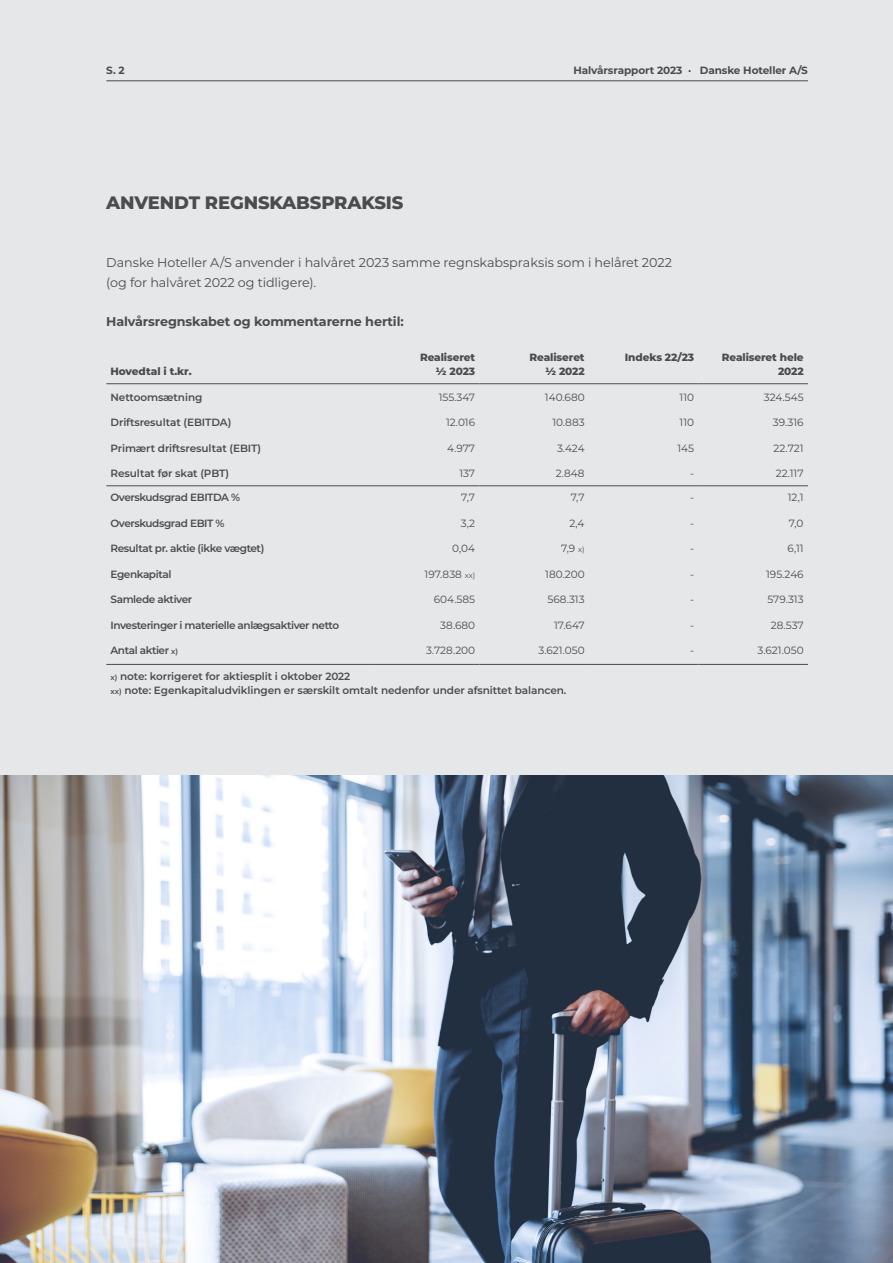
<style>
.page{position:relative;width:893px;height:1263px;background:#e6e7e9}
.page>*{position:absolute;margin:0;border:0;box-sizing:border-box;transform-origin:0 0}
.t1{font:800 18px "Montserrat";letter-spacing:-.01em;color:#4b4c4d}
.t2{font:12.75px/19.5px "Montserrat";letter-spacing:-.01em;color:#4b4c4d}
.t3{font:700 12.75px "Montserrat";letter-spacing:-.01em;color:#4b4c4d}
.t4{font:10.5px "Montserrat";color:#4b4c4d}
.t5{font:600 10.5px/14.2px "Montserrat";letter-spacing:-.015em;color:#4b4c4d}
.t6{font:600 10.5px "Montserrat";letter-spacing:-.04em;color:#4b4c4d}
.t7{font:800 10.5px/14.2px "Montserrat";letter-spacing:-.01em;color:#4b4c4d;text-align:right}
.t8{font:700 10.5px "Montserrat";letter-spacing:-.01em;color:#4b4c4d}
.s1{font-size:7.5px}
</style>
<div class="page">
<hr style="left:106px;top:80px;width:702px;height:1px;background:#4b4c4d">
<hr style="left:106px;top:383px;width:264px;height:1px;background:#4b4c4d">
<hr style="left:370px;top:383px;width:109px;height:1px;background:#4b4c4d">
<hr style="left:479px;top:383px;width:110px;height:1px;background:#4b4c4d">
<hr style="left:589px;top:383px;width:109px;height:1px;background:#4b4c4d">
<hr style="left:698px;top:383px;width:110px;height:1px;background:#4b4c4d">
<hr style="left:106px;top:485px;width:264px;height:1px;background:#4b4c4d">
<hr style="left:370px;top:485px;width:109px;height:1px;background:#4b4c4d">
<hr style="left:479px;top:485px;width:110px;height:1px;background:#4b4c4d">
<hr style="left:589px;top:485px;width:109px;height:1px;background:#4b4c4d">
<hr style="left:698px;top:485px;width:110px;height:1px;background:#4b4c4d">
<hr style="left:106px;top:664px;width:264px;height:1px;background:#4b4c4d">
<hr style="left:370px;top:664px;width:109px;height:1px;background:#4b4c4d">
<hr style="left:479px;top:664px;width:110px;height:1px;background:#4b4c4d">
<hr style="left:589px;top:664px;width:109px;height:1px;background:#4b4c4d">
<hr style="left:698px;top:664px;width:110px;height:1px;background:#4b4c4d">
<img style="left:0;top:775px;width:893px;height:488px">
<p class="t8" style="left:106px;top:63px;width:20px">S. 2</p>
<p class="t8" style="left:573px;top:63px;width:236px">Halvårsrapport 2023 · Danske Hoteller A/S</p>
<h1 class="t1" style="left:106px;top:189px;width:299px">ANVENDT REGNSKABSPRAKSIS</h1>
<p class="t2" style="left:106px;top:253px;width:567px">Danske Hoteller A/S anvender i halvåret 2023 samme regnskabspraksis som i helåret 2022 (og for halvåret 2022 og tidligere).</p>
<p class="t3" style="left:106px;top:312px;width:299px">Halvårsregnskabet og kommentarerne hertil:</p>
<p class="t7" style="left:111px;top:364px;width:83px">Hovedtal i t.kr.</p>
<p class="t7" style="left:420px;top:350px;width:57px">Realiseret ½ 2023</p>
<p class="t7" style="left:530px;top:350px;width:57px">Realiseret ½ 2022</p>
<p class="t7" style="left:625px;top:350px;width:71px">Indeks 22/23</p>
<p class="t7" style="left:722px;top:350px;width:83px">Realiseret hele<br>2022</p>
<p class="t5" style="left:111px;top:389px;width:93px">Nettoomsætning</p>
<p class="t4" style="left:439px;top:390px;width:38px">155.347</p>
<p class="t4" style="left:545px;top:390px;width:41px">140.680</p>
<p class="t4" style="left:680px;top:390px;width:16px">110</p>
<p class="t4" style="left:764px;top:390px;width:41px">324.545</p>
<p class="t5" style="left:111px;top:415px;width:122px">Driftsresultat (EBITDA)</p>
<p class="t4" style="left:446px;top:415px;width:31px">12.016</p>
<p class="t4" style="left:552px;top:415px;width:34px">10.883</p>
<p class="t4" style="left:680px;top:415px;width:16px">110</p>
<p class="t4" style="left:773px;top:415px;width:32px">39.316</p>
<p class="t5" style="left:110px;top:440px;width:152px">Primært driftsresultat (EBIT)</p>
<p class="t4" style="left:447px;top:441px;width:30px">4.977</p>
<p class="t4" style="left:557px;top:441px;width:29px">3.424</p>
<p class="t4" style="left:677px;top:441px;width:18px">145</p>
<p class="t4" style="left:773px;top:441px;width:32px">22.721</p>
<p class="t5" style="left:110px;top:466px;width:120px">Resultat før skat (PBT)</p>
<p class="t4" style="left:459px;top:466px;width:17px">137</p>
<p class="t4" style="left:556px;top:466px;width:30px">2.848</p>
<p class="t4" style="left:690px;top:466px;width:6px">-</p>
<p class="t4" style="left:776px;top:466px;width:29px">22.117</p>
<p class="t6" style="left:110px;top:490px;width:131px">Overskudsgrad EBITDA %</p>
<p class="t4" style="left:461px;top:490px;width:15px">7,7</p>
<p class="t4" style="left:571px;top:490px;width:15px">7,7</p>
<p class="t4" style="left:690px;top:490px;width:6px">-</p>
<p class="t4" style="left:788px;top:490px;width:17px">12,1</p>
<p class="t6" style="left:110px;top:516px;width:116px">Overskudsgrad EBIT %</p>
<p class="t4" style="left:461px;top:516px;width:16px">3,2</p>
<p class="t4" style="left:569px;top:516px;width:17px">2,4</p>
<p class="t4" style="left:690px;top:516px;width:6px">-</p>
<p class="t4" style="left:789px;top:516px;width:16px">7,0</p>
<p class="t6" style="left:110px;top:541px;width:155px">Resultat pr. aktie (ikke vægtet)</p>
<p class="t4" style="left:452px;top:541px;width:24px">0,04</p>
<p class="t4" style="left:561px;top:541px;width:25px">7,9 <span class="s1">x)</span></p>
<p class="t4" style="left:690px;top:541px;width:6px">-</p>
<p class="t4" style="left:787px;top:541px;width:18px">6,11</p>
<p class="t6" style="left:111px;top:567px;width:62px">Egenkapital</p>
<p class="t4" style="left:425px;top:567px;width:52px">197.838 <span class="s1">xx)</span></p>
<p class="t4" style="left:545px;top:567px;width:41px">180.200</p>
<p class="t4" style="left:690px;top:567px;width:6px">-</p>
<p class="t4" style="left:766px;top:567px;width:39px">195.246</p>
<p class="t6" style="left:111px;top:592px;width:83px">Samlede aktiver</p>
<p class="t4" style="left:434px;top:592px;width:43px">604.585</p>
<p class="t4" style="left:548px;top:592px;width:39px">568.313</p>
<p class="t4" style="left:690px;top:592px;width:6px">-</p>
<p class="t4" style="left:767px;top:592px;width:38px">579.313</p>
<p class="t6" style="left:111px;top:618px;width:230px">Investeringer i materielle anlægsaktiver netto</p>
<p class="t4" style="left:440px;top:618px;width:36px">38.680</p>
<p class="t4" style="left:554px;top:618px;width:32px">17.647</p>
<p class="t4" style="left:690px;top:618px;width:6px">-</p>
<p class="t4" style="left:771px;top:618px;width:34px">28.537</p>
<p class="t6" style="left:110px;top:643px;width:69px">Antal aktier <span class="s1">x)</span></p>
<p class="t4" style="left:426px;top:643px;width:51px">3.728.200</p>
<p class="t4" style="left:539px;top:643px;width:48px">3.621.050</p>
<p class="t4" style="left:690px;top:643px;width:6px">-</p>
<p class="t4" style="left:757px;top:643px;width:48px">3.621.050</p>
<p class="t5" style="left:111px;top:668px;width:457px"><span class="s1">x)</span> note: korrigeret for aktiesplit i oktober 2022<br><span class="s1">xx)</span> note: Egenkapitaludviklingen er særskilt omtalt nedenfor under afsnittet balancen.</p>
</div>
